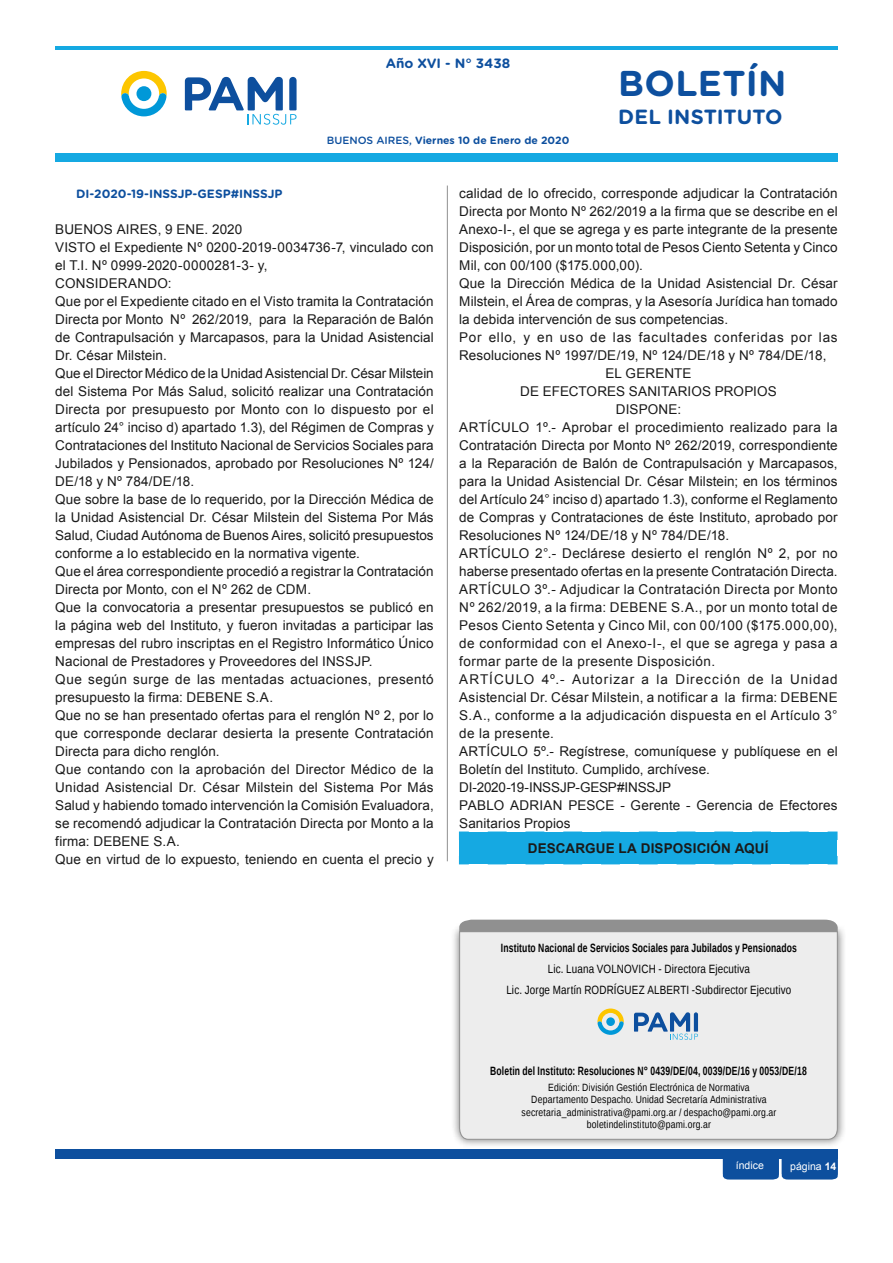
<style>
.page{position:relative;width:893px;height:1263px;background:#fff}
.page>*{position:absolute;margin:0;border:0;box-sizing:border-box;transform-origin:0 0}
.t1{font:700 35.85px "Gotham Rounded";letter-spacing:.01em;color:#0d4f9e}
.t2{font:700 20.55px "Gotham Rounded";color:#0d4f9e}
.t3{font:13.5px/18px "Arial";letter-spacing:.01em;color:#1a1a1a}
.t4{font:13.5px "Arial";letter-spacing:.03em;color:#1a1a1a}
.t5{font:13.5px "Arial";letter-spacing:.035em;color:#1a1a1a}
.t6{font:13.5px "Arial";letter-spacing:.055em;color:#1a1a1a}
.t7{font:13.5px "Arial";letter-spacing:.075em;color:#1a1a1a}
.t8{font:13.5px "Arial";letter-spacing:-.015em;color:#1a1a1a}
.t9{font:700 13.5px "Arial";letter-spacing:.01em;color:#1a1a1a}
.t10{font:700 13.5px "Gotham Rounded";color:#0d4f9e}
.t11{font:700 12px "Liberation Sans Narrow";letter-spacing:.015em;color:#000;scale:.87 1}
.t12{font:12px/21px "Liberation Sans Narrow";letter-spacing:.015em;color:#000;text-align:center}
.t13{font:700 12px "Gotham Rounded";color:#0d4f9e}
.t14{font:10.5px/12.6px "Liberation Sans Narrow";letter-spacing:.02em;color:#000;text-align:center}
.t15{font:700 10.5px "Gotham Rounded";color:#0d4f9e}
.t16{font:10.5px "Arial";color:#fff}
.s1{font-weight:500}
.s2{font-weight:700}
</style>
<div class="page">
<div style="left:55px;top:1149px;width:783px;height:10px;background:#0d4f9e"></div>
<div style="left:723px;top:1159px;width:115px;height:20px;background:#0d4f9e"></div>
<svg style="left:185px;top:77px;width:112px;height:48px"></svg>
<div style="left:55px;top:153px;width:783px;height:9px;background:#15a9e2"></div>
<hr style="left:55px;top:46px;width:783px;height:3px;background:#15a9e2">
<hr style="left:447px;top:186px;width:1px;height:675px;background:#909090">
<svg style="left:121px;top:71px;width:46px;height:45px"></svg>
<div style="left:459px;top:832px;width:378px;height:33px;background:#15a9e2"></div>
<div style="left:451px;top:923px;width:395px;height:225px;background:#000;opacity:.52"></div>
<div style="left:459px;top:932px;width:379px;height:208px;background:#ededed"></div>
<svg style="left:634px;top:1012px;width:64px;height:28px;background:#95b1cf"></svg>
<div style="left:459px;top:920px;width:379px;height:12px;background:#909090"></div>
<svg style="left:597px;top:1008px;width:27px;height:27px"></svg>
<p class="t10" style="left:386px;top:54px;width:126px">Año XVI - N° 3438</p>
<p class="t15" style="left:327px;top:133px;width:244px"><span class="s1">BUENOS AIRES,</span> Viernes 10 de Enero de 2020</p>
<h1 class="t1" style="left:618px;top:57px;width:170px">BOLETÍN</h1>
<h2 class="t2" style="left:618px;top:102px;width:166px">DEL INSTITUTO</h2>
<p class="t13" style="left:76px;top:185px;width:208px">DI-2020-19-INSSJP-GESP#INSSJP</p>
<p class="t3" style="left:55px;top:220px;width:380px">BUENOS AIRES, 9 ENE. 2020<br>VISTO el Expediente Nº 0200-2019-0034736-7, vinculado con el T.I. Nº 0999-2020-0000281-3- y,<br>CONSIDERANDO:<br>Que por el Expediente citado en el Visto tramita la Contratación Directa por Monto Nº 262/2019, para la Reparación de Balón de Contrapulsación y Marcapasos, para la Unidad Asistencial Dr. César Milstein.<br>Que el Director Médico de la Unidad Asistencial Dr. César Milstein del Sistema Por Más Salud, solicitó realizar una Contratación Directa por presupuesto por Monto con lo dispuesto por el artículo 24° inciso d) apartado 1.3), del Régimen de Compras y Contrataciones del Instituto Nacional de Servicios Sociales para Jubilados y Pensionados, aprobado por Resoluciones Nº 124/ DE/18 y Nº 784/DE/18.<br>Que sobre la base de lo requerido, por la Dirección Médica de la Unidad Asistencial Dr. César Milstein del Sistema Por Más Salud, Ciudad Autónoma de Buenos Aires, solicitó presupuestos conforme a lo establecido en la normativa vigente.<br>Que el área correspondiente procedió a registrar la Contratación Directa por Monto, con el Nº 262 de CDM.<br>Que la convocatoria a presentar presupuestos se publicó en la página web del Instituto, y fueron invitadas a participar las empresas del rubro inscriptas en el Registro Informático Único Nacional de Prestadores y Proveedores del INSSJP.<br>Que según surge de las mentadas actuaciones, presentó presupuesto la firma: DEBENE S.A.<br>Que no se han presentado ofertas para el renglón Nº 2, por lo que corresponde declarar desierta la presente Contratación Directa para dicho renglón.<br>Que contando con la aprobación del Director Médico de la Unidad Asistencial Dr. César Milstein del Sistema Por Más Salud y habiendo tomado intervención la Comisión Evaluadora, se recomendó adjudicar la Contratación Directa por Monto a la firma: DEBENE S.A.<br>Que en virtud de lo expuesto, teniendo en cuenta el precio y</p>
<p class="t3" style="left:459px;top:184px;width:380px">calidad de lo ofrecido, corresponde adjudicar la Contratación</p>
<p class="t3" style="left:459px;top:202px;width:380px">Directa por Monto Nº 262/2019 a la firma que se describe en el</p>
<p class="t3" style="left:459px;top:220px;width:380px">Anexo-I-, el que se agrega y es parte integrante de la presente</p>
<p class="t3" style="left:459px;top:238px;width:380px">Disposición, por un monto total de Pesos Ciento Setenta y Cinco</p>
<p class="t3" style="left:459px;top:256px;width:185px">Mil, con 00/100 ($175.000,00).</p>
<p class="t3" style="left:459px;top:274px;width:380px">Que la Dirección Médica de la Unidad Asistencial Dr. César</p>
<p class="t3" style="left:459px;top:292px;width:380px">Milstein, el Área de compras, y la Asesoría Jurídica han tomado</p>
<p class="t3" style="left:459px;top:310px;width:270px">la debida intervención de sus competencias.</p>
<p class="t6" style="left:459px;top:328px;width:380px">Por ello, y en uso de las facultades conferidas por las</p>
<p class="t3" style="left:459px;top:346px;width:369px">Resoluciones Nº 1997/DE/19, Nº 124/DE/18 y Nº 784/DE/18,</p>
<p class="t3" style="left:605px;top:364px;width:88px">EL GERENTE</p>
<p class="t3" style="left:520px;top:382px;width:258px">DE EFECTORES SANITARIOS PROPIOS</p>
<p class="t3" style="left:616px;top:400px;width:67px">DISPONE:</p>
<p class="t3" style="left:459px;top:418px;width:380px">ARTÍCULO 1º.- Aprobar el procedimiento realizado para la</p>
<p class="t3" style="left:459px;top:436px;width:380px">Contratación Directa por Monto Nº 262/2019, correspondiente</p>
<p class="t3" style="left:459px;top:454px;width:380px">a la Reparación de Balón de Contrapulsación y Marcapasos,</p>
<p class="t3" style="left:459px;top:472px;width:380px">para la Unidad Asistencial Dr. César Milstein; en los términos</p>
<p class="t3" style="left:459px;top:490px;width:380px">del Artículo 24° inciso d) apartado 1.3), conforme el Reglamento</p>
<p class="t3" style="left:459px;top:508px;width:380px">de Compras y Contrataciones de éste Instituto, aprobado por</p>
<p class="t3" style="left:459px;top:526px;width:272px">Resoluciones Nº 124/DE/18 y Nº 784/DE/18.</p>
<p class="t3" style="left:459px;top:544px;width:380px">ARTÍCULO 2°.- Declárese desierto el renglón Nº 2, por no</p>
<p class="t3" style="left:459px;top:562px;width:380px">haberse presentado ofertas en la presente Contratación Directa.</p>
<p class="t5" style="left:459px;top:580px;width:380px">ARTÍCULO 3º.- Adjudicar la Contratación Directa por Monto</p>
<p class="t4" style="left:459px;top:598px;width:380px">Nº 262/2019, a la firma: DEBENE S.A., por un monto total de</p>
<p class="t4" style="left:459px;top:616px;width:380px">Pesos Ciento Setenta y Cinco Mil, con 00/100 ($175.000,00),</p>
<p class="t4" style="left:459px;top:634px;width:380px">de conformidad con el Anexo-I-, el que se agrega y pasa a</p>
<p class="t4" style="left:459px;top:652px;width:257px">formar parte de la presente Disposición.</p>
<p class="t7" style="left:459px;top:670px;width:380px">ARTÍCULO 4º.- Autorizar a la Dirección de la Unidad</p>
<p class="t3" style="left:459px;top:688px;width:380px">Asistencial Dr. César Milstein, a notificar a la firma: DEBENE</p>
<p class="t5" style="left:459px;top:706px;width:380px">S.A., conforme a la adjudicación dispuesta en el Artículo 3°</p>
<p class="t4" style="left:459px;top:724px;width:96px">de la presente.</p>
<p class="t3" style="left:459px;top:742px;width:380px">ARTÍCULO 5º.- Regístrese, comuníquese y publíquese en el</p>
<p class="t3" style="left:459px;top:760px;width:252px">Boletín del Instituto. Cumplido, archívese.</p>
<p class="t8" style="left:459px;top:778px;width:213px">DI-2020-19-INSSJP-GESP#INSSJP</p>
<p class="t3" style="left:459px;top:796px;width:380px">PABLO ADRIAN PESCE - Gerente - Gerencia de Efectores</p>
<p class="t3" style="left:459px;top:814px;width:113px">Sanitarios Propios</p>
<p class="t9" style="left:528px;top:839px;width:242px">DESCARGUE LA DISPOSICIÓN AQUÍ</p>
<p class="t11" style="left:501px;top:939px;width:342px">Instituto Nacional de Servicios Sociales para Jubilados y Pensionados</p>
<p class="t12" style="left:506px;top:958px;width:287px">Lic. Luana VOLNOVICH - Directora Ejecutiva<br>Lic. Jorge Martín RODRÍGUEZ ALBERTI -Subdirector Ejecutivo</p>
<p class="t11" style="left:490px;top:1063px;width:365px">Boletin del Instituto: Resoluciones N° 0439/DE/04, 0039/DE/16 y 0053/DE/18</p>
<p class="t14" style="left:521px;top:1081px;width:256px">Edición: División Gestión Electrónica de Normativa Departamento Despacho. Unidad Secretaría Administrativa secretaria_administrativa@pami.org.ar / despacho@pami.org.ar boletindelinstituto@pami.org.ar</p>
<p class="t16" style="left:736px;top:1156px;width:30px">índice</p>
<p class="t16" style="left:790px;top:1157px;width:48px">página <span class="s2">1414</span></p>
</div>
